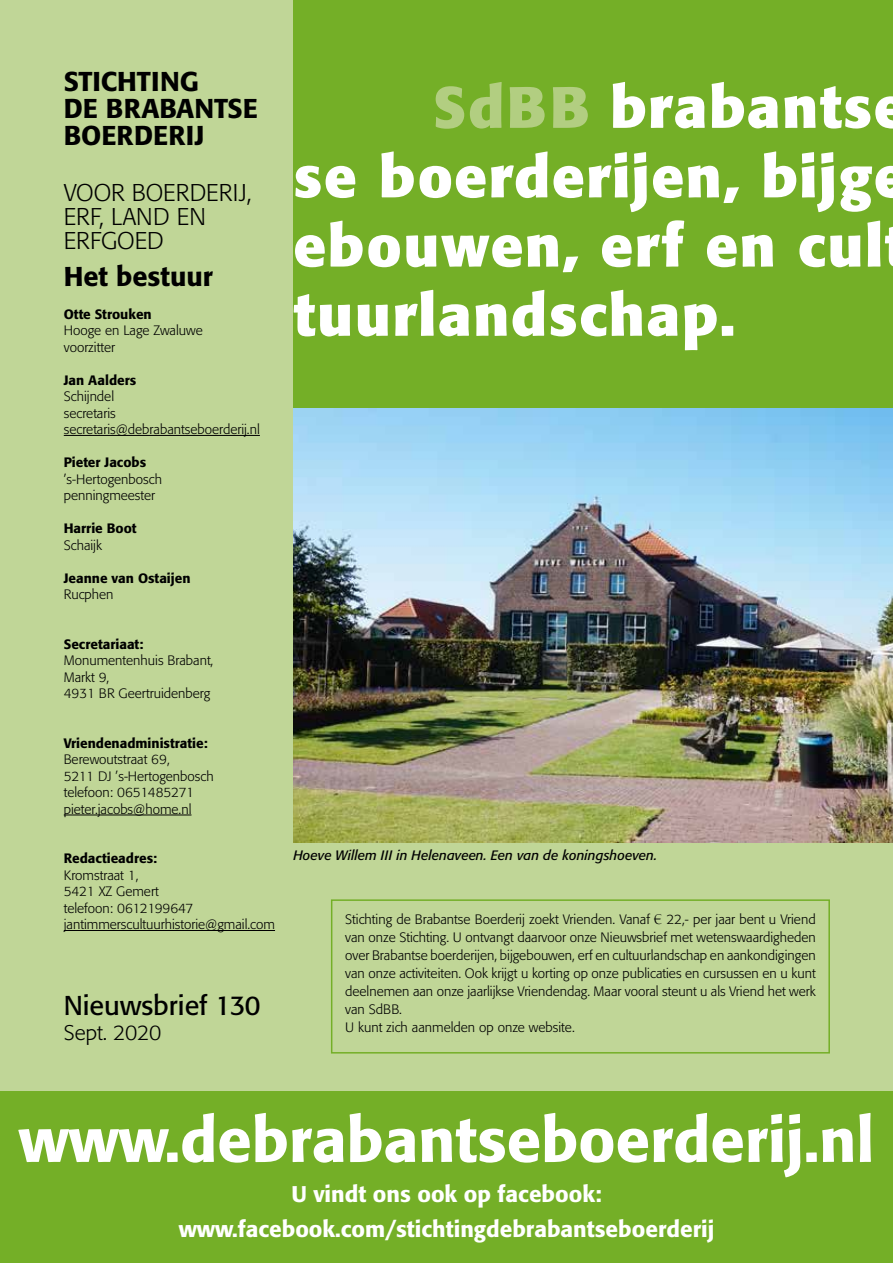
<style>
.page{position:relative;width:893px;height:1263px;background:#fff}
.page>*{position:absolute;margin:0;border:0;box-sizing:border-box;transform-origin:0 0}
.t1{font:500 61.5px "Formata";color:#fff}
.t2{font:500 27px/27px "Formata";color:#000}
.t3{font:27px "Formata";color:#000}
.t4{font:300 24px/24px "Formata";color:#000}
.t5{font:500 22.5px/34.5px "Formata";color:#fff;text-align:center}
.t6{font:300 21px "Formata";color:#000}
.t7{font:300 13.5px/16.5px "Formata";color:#000}
.t8{font:500 13.5px "Formata";color:#000}
.t9{font:italic 13.5px "Formata";color:#000}
.s1{font-family:"Felix Titling";font-weight:400}
</style>
<div class="page">
<div style="left:0;top:0;width:893px;height:1092px;background:#c0d697"></div>
<div style="left:293px;top:0;width:600px;height:408px;background:#74af27"></div>
<svg style="left:294px;top:290px;width:439px;height:60px"></svg>
<svg style="left:295px;top:220px;width:598px;height:52px"></svg>
<svg style="left:295px;top:151px;width:598px;height:61px"></svg>
<svg style="left:436px;top:82px;width:152px;height:47px"></svg>
<svg style="left:613px;top:82px;width:280px;height:47px"></svg>
<div style="left:0;top:1092px;width:893px;height:171px;background:#74af27"></div>
<hr style="left:64px;top:435px;width:196px;height:1px;background:#000">
<hr style="left:64px;top:815px;width:128px;height:1px;background:#000">
<hr style="left:64px;top:930px;width:211px;height:1px;background:#000">
<div style="left:331px;top:899px;width:499px;height:154px;border:2px solid #74af27"></div>
<img style="left:293px;top:408px;width:600px;height:434px">
<h2 class="t2" style="left:64px;top:67px;width:196px">STICHTING<br>DE BRABANTSE<br>BOERDERIJ</h2>
<h3 class="t4" style="left:64px;top:181px;width:189px">VOOR BOERDERIJ,<br>ERF, LAND EN<br>ERFGOED</h3>
<h2 class="t2" style="left:64px;top:263px;width:151px">Het bestuur</h2>
<p class="t8" style="left:64px;top:305px;width:90px">Otte Strouken</p>
<p class="t7" style="left:64px;top:322px;width:140px">Hooge en Lage Zwaluwe voorzitter</p>
<p class="t8" style="left:64px;top:371px;width:74px">Jan Aalders</p>
<p class="t7" style="left:64px;top:388px;width:198px">Schijndel<br>secretaris secretaris@debrabantseboerderij.nl</p>
<p class="t8" style="left:64px;top:454px;width:84px">Pieter Jacobs</p>
<p class="t7" style="left:64px;top:471px;width:100px">’s-Hertogenbosch penningmeester</p>
<p class="t8" style="left:64px;top:520px;width:74px">Harrie Boot</p>
<p class="t7" style="left:64px;top:537px;width:40px">Schaijk</p>
<p class="t8" style="left:64px;top:569px;width:128px">Jeanne van Ostaijen</p>
<p class="t7" style="left:64px;top:586px;width:51px">Rucphen</p>
<p class="t8" style="left:64px;top:635px;width:81px">Secretariaat:</p>
<p class="t7" style="left:64px;top:652px;width:151px">Monumentenhuis Brabant,<br>Markt 9,<br>4931 BR Geertruidenberg</p>
<p class="t8" style="left:64px;top:734px;width:145px">Vriendenadministratie:</p>
<p class="t7" style="left:64px;top:751px;width:151px">Berewoutstraat 69,<br>5211 DJ ’s-Hertogenbosch telefoon: 0651485271 pieter.jacobs@home.nl</p>
<p class="t8" style="left:64px;top:850px;width:95px">Redactieadres:</p>
<p class="t7" style="left:64px;top:867px;width:213px">Kromstraat 1,<br>5421 XZ Gemert<br>telefoon: 0612199647 jantimmerscultuurhistorie@gmail.com</p>
<h2 class="t3" style="left:64px;top:989px;width:198px">Nieuwsbrief 130</h2>
<h3 class="t6" style="left:64px;top:1020px;width:99px">Sept. 2020</h3>
<p class="t9" style="left:293px;top:847px;width:365px">Hoeve Willem III in Helenaveen. Een van de koningshoeven.</p>
<p class="t7" style="left:345px;top:910px;width:472px;line-height:18px">Stichting de Brabantse Boerderij zoekt Vrienden. Vanaf <span class="s1">€</span> 22,- per jaar bent u Vriend van onze Stichting. U ontvangt daarvoor onze Nieuwsbrief met wetenswaardigheden over Brabantse boerderijen, bijgebouwen, erf en cultuurlandschap en aankondigingen van onze activiteiten. Ook krijgt u korting op onze publicaties en cursussen en u kunt deelnemen aan onze jaarlijkse Vriendendag. Maar vooral steunt u als Vriend het werk van SdBB.<br>U kunt zich aanmelden op onze website.</p>
<h1 class="t1" style="left:19px;top:1102px;width:857px">www.debrabantseboerderij.nl</h1>
<h3 class="t5" style="left:179px;top:1177px;width:537px">U vindt ons ook op facebook: www.facebook.com/stichtingdebrabantseboerderij</h3>
</div>
